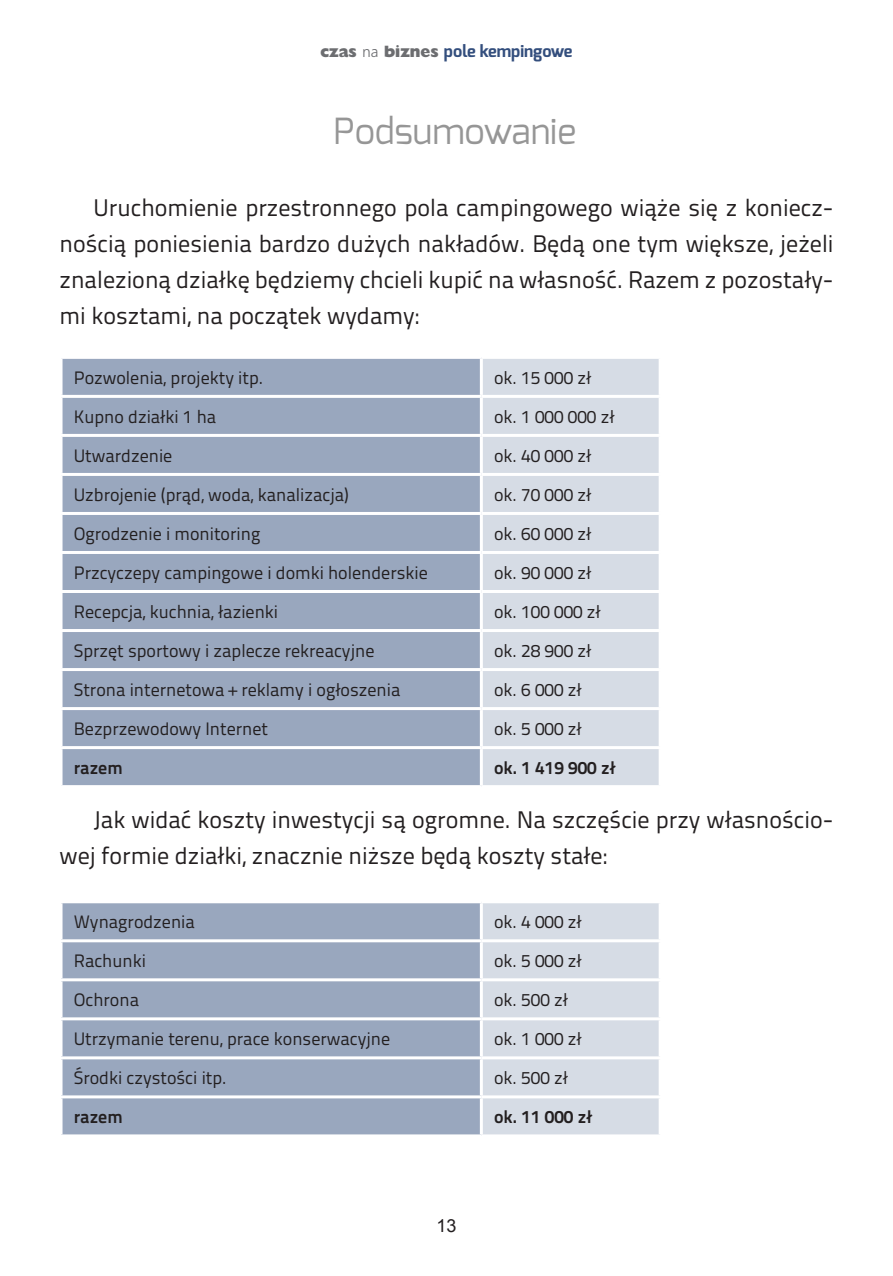
<style>
.page{position:relative;width:893px;height:1276px;background:#fff}
.page>*{position:absolute;margin:0;border:0;box-sizing:border-box;transform-origin:0 0}
.srodtyt{font:36px "Exo";color:#969696}
.Body_Text{font:24px/36px "Titillium Text 22 L";color:#231f20;text-align:justify}
.tabela_body{font:18px "Titillium Text 22 L";color:#231f20}
.tabela_body-2{font:700 18px "Titillium Text 22 L";color:#231f20}
.t1{font:18px "Arial";color:#231f20}
.t2{font:700 16.5px "Exo";color:#334e7d}
.s1{font-family:"Humanst 521 X Bd PL";font-weight:400;font-size:15px;color:#6c6d70}
.s2{font-family:"Humnst 777 Lt PL";font-weight:400;font-size:15px;color:#6c6d70}
</style>
<div class="page">
<div style="left:63px;top:359px;width:417px;height:426px;background:#99a7be"></div>
<div style="left:483px;top:359px;width:176px;height:426px;background:#d6dce5"></div>
<hr style="left:60px;top:395px;width:421px;height:3px;background:#fff">
<hr style="left:481px;top:395px;width:181px;height:3px;background:#fff">
<hr style="left:60px;top:434px;width:421px;height:3px;background:#fff">
<hr style="left:481px;top:434px;width:181px;height:3px;background:#fff">
<hr style="left:60px;top:473px;width:421px;height:3px;background:#fff">
<hr style="left:481px;top:473px;width:181px;height:3px;background:#fff">
<hr style="left:60px;top:512px;width:421px;height:3px;background:#fff">
<hr style="left:481px;top:512px;width:181px;height:3px;background:#fff">
<hr style="left:60px;top:551px;width:421px;height:3px;background:#fff">
<hr style="left:481px;top:551px;width:181px;height:3px;background:#fff">
<hr style="left:60px;top:590px;width:421px;height:3px;background:#fff">
<hr style="left:481px;top:590px;width:181px;height:3px;background:#fff">
<hr style="left:60px;top:629px;width:421px;height:3px;background:#fff">
<hr style="left:481px;top:629px;width:181px;height:3px;background:#fff">
<hr style="left:60px;top:668px;width:421px;height:3px;background:#fff">
<hr style="left:481px;top:668px;width:181px;height:3px;background:#fff">
<hr style="left:60px;top:707px;width:421px;height:3px;background:#fff">
<hr style="left:481px;top:707px;width:181px;height:3px;background:#fff">
<hr style="left:60px;top:746px;width:421px;height:3px;background:#fff">
<hr style="left:481px;top:746px;width:181px;height:3px;background:#fff">
<div style="left:63px;top:903px;width:417px;height:231px;background:#99a7be"></div>
<div style="left:483px;top:903px;width:176px;height:231px;background:#d6dce5"></div>
<hr style="left:60px;top:939px;width:421px;height:3px;background:#fff">
<hr style="left:481px;top:939px;width:181px;height:3px;background:#fff">
<hr style="left:60px;top:978px;width:421px;height:3px;background:#fff">
<hr style="left:481px;top:978px;width:181px;height:3px;background:#fff">
<hr style="left:60px;top:1017px;width:421px;height:3px;background:#fff">
<hr style="left:481px;top:1017px;width:181px;height:3px;background:#fff">
<hr style="left:60px;top:1056px;width:421px;height:3px;background:#fff">
<hr style="left:481px;top:1056px;width:181px;height:3px;background:#fff">
<hr style="left:60px;top:1095px;width:421px;height:3px;background:#fff">
<hr style="left:481px;top:1095px;width:181px;height:3px;background:#fff">
<p class="t2" style="left:320px;top:41px;width:253px"><span class="s1">czas</span> <span class="s2">na</span> <span class="s1">biznes</span> pole kempingowe</p>
<p class="srodtyt" style="left:334px;top:108px;width:244px">Podsumowanie</p>
<p class="Body_Text" style="left:60px;top:188px;width:775px;text-indent:34px">Uruchomienie przestronnego pola campingowego wiąże się z koniecz&shy;nością poniesienia bardzo dużych nakładów. Będą one tym większe, jeżeli znalezioną działkę będziemy chcieli kupić na własność. Razem z pozostały&shy;mi kosztami, na początek wydamy:</p>
<p class="tabela_body" style="left:74px;top:364px;width:191px">Pozwolenia, projekty itp.</p>
<p class="tabela_body" style="left:494px;top:364px;width:99px">ok. 15 000 zł</p>
<p class="tabela_body" style="left:74px;top:403px;width:144px">Kupno działki 1 ha</p>
<p class="tabela_body" style="left:494px;top:403px;width:122px">ok. 1 000 000 zł</p>
<p class="tabela_body" style="left:74px;top:442px;width:100px">Utwardzenie</p>
<p class="tabela_body" style="left:494px;top:442px;width:99px">ok. 40 000 zł</p>
<p class="tabela_body" style="left:74px;top:481px;width:277px">Uzbrojenie (prąd, woda, kanalizacja)</p>
<p class="tabela_body" style="left:494px;top:481px;width:99px">ok. 70 000 zł</p>
<p class="tabela_body" style="left:74px;top:520px;width:188px">Ogrodzenie i monitoring</p>
<p class="tabela_body" style="left:494px;top:520px;width:99px">ok. 60 000 zł</p>
<p class="tabela_body" style="left:74px;top:559px;width:356px">Przcyczepy campingowe i domki holenderskie</p>
<p class="tabela_body" style="left:494px;top:559px;width:99px">ok. 90 000 zł</p>
<p class="tabela_body" style="left:74px;top:598px;width:206px">Recepcja, kuchnia, łazienki</p>
<p class="tabela_body" style="left:494px;top:598px;width:108px">ok. 100 000 zł</p>
<p class="tabela_body" style="left:74px;top:637px;width:302px">Sprzęt sportowy i zaplecze rekreacyjne</p>
<p class="tabela_body" style="left:494px;top:637px;width:99px">ok. 28 900 zł</p>
<p class="tabela_body" style="left:74px;top:676px;width:328px">Strona internetowa + reklamy i ogłoszenia</p>
<p class="tabela_body" style="left:494px;top:676px;width:89px">ok. 6 000 zł</p>
<p class="tabela_body" style="left:74px;top:715px;width:196px">Bezprzewodowy Internet</p>
<p class="tabela_body" style="left:494px;top:715px;width:89px">ok. 5 000 zł</p>
<p class="tabela_body-2" style="left:74px;top:753px;width:51px">razem</p>
<p class="tabela_body-2" style="left:494px;top:753px;width:123px">ok. 1 419 900 zł</p>
<p class="Body_Text" style="left:60px;top:800px;width:775px;text-indent:34px">Jak widać koszty inwestycji są ogromne. Na szczęście przy własnościo&shy;wej formie działki, znacznie niższe będą koszty stałe:</p>
<p class="tabela_body" style="left:74px;top:908px;width:123px">Wynagrodzenia</p>
<p class="tabela_body" style="left:494px;top:908px;width:89px">ok. 4 000 zł</p>
<p class="tabela_body" style="left:74px;top:947px;width:74px">Rachunki</p>
<p class="tabela_body" style="left:494px;top:947px;width:89px">ok. 5 000 zł</p>
<p class="tabela_body" style="left:74px;top:986px;width:67px">Ochrona</p>
<p class="tabela_body" style="left:494px;top:986px;width:75px">ok. 500 zł</p>
<p class="tabela_body" style="left:74px;top:1025px;width:318px">Utrzymanie terenu, prace konserwacyjne</p>
<p class="tabela_body" style="left:494px;top:1025px;width:89px">ok. 1 000 zł</p>
<p class="tabela_body" style="left:74px;top:1064px;width:154px">Środki czystości itp.</p>
<p class="tabela_body" style="left:494px;top:1064px;width:75px">ok. 500 zł</p>
<p class="tabela_body-2" style="left:74px;top:1103px;width:51px">razem</p>
<p class="tabela_body-2" style="left:494px;top:1103px;width:100px">ok. 11 000 zł</p>
<p class="t1" style="left:436px;top:1213px;width:22px">13</p>
</div>
